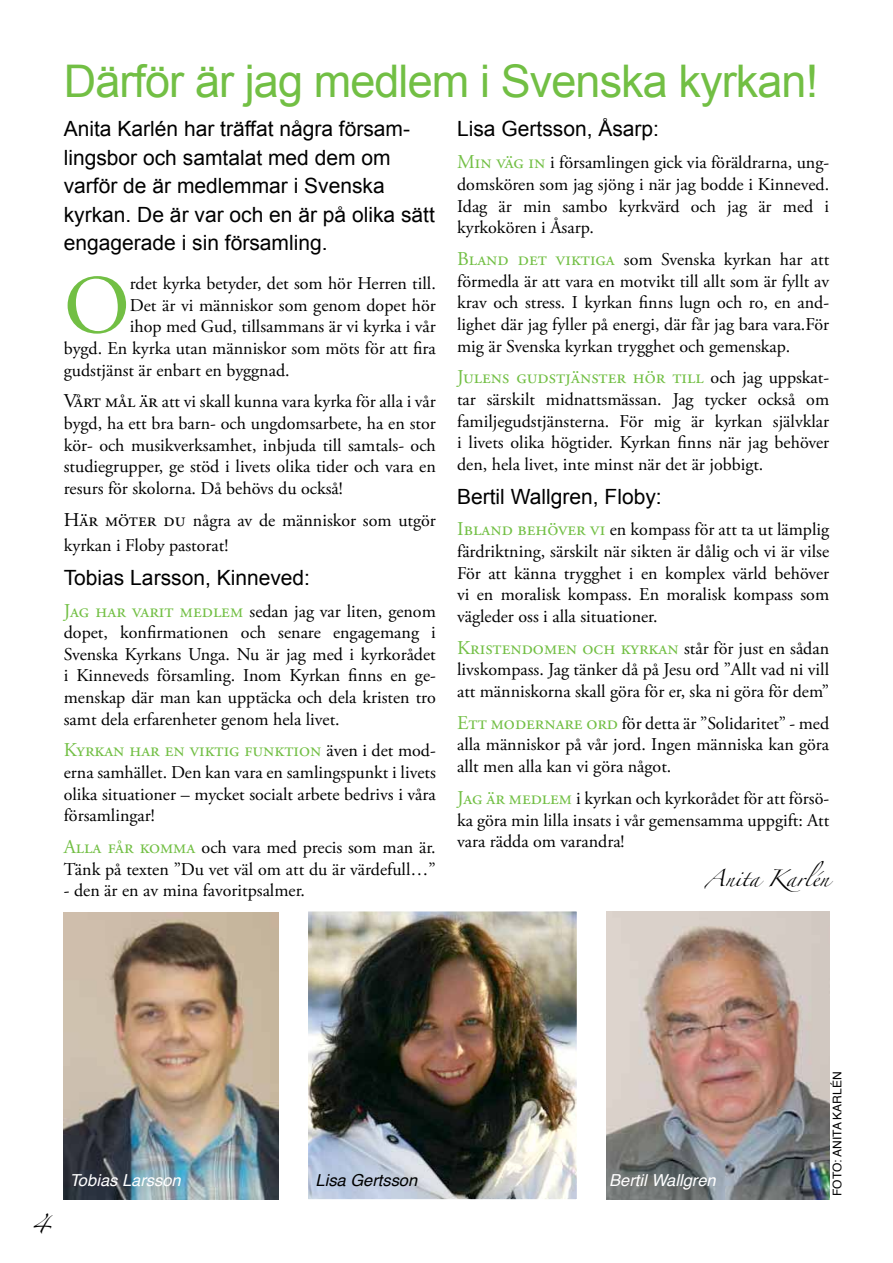
<style>
.page{position:relative;width:893px;height:1263px;background:#fff}
.page>*{position:absolute;margin:0;border:0;box-sizing:border-box;transform-origin:0 0}
.t1{font:83.1px "Adobe Garamond Pro";color:#72bf44}
.t2{font:45px "Arial";letter-spacing:-.02em;color:#72bf44}
.t3{font:21px/28.5px "Arial";color:#000}
.t4{font:19.5px "Adobe Garamond Pro";color:#72bf44}
.t5{font:18px/21.6px "Adobe Garamond Pro";letter-spacing:-.02em;color:#000;text-align:justify}
.t6{font:18px "Zapfino";color:#000}
.t7{font:italic 16.5px "Helvetica";color:#fff}
.t8{font:italic 16.5px "Helvetica";color:#000}
.t9{font:15px "Zapfino";color:#000}
.t10{font:12px "Helvetica";color:#000}
.s1{font-size:19.5px}
.s2{font-size:19.5px;color:#72bf44}
.s3{font-size:18px;color:#000}
</style>
<div class="page">
<img style="left:309px;top:912px;width:267px;height:286px">
<img style="left:606px;top:911px;width:223px;height:288px">
<img style="left:64px;top:913px;width:215px;height:286px">
<h2 class="t2" style="left:64px;top:51px;width:756px">Därför är jag medlem i Svenska kyrkan!</h2>
<p class="t3" style="left:64px;top:115px;width:373px">Anita Karlén har träffat några försam&shy;lingsbor och samtalat med dem om varför de är medlemmar i Svenska kyrkan. De är var och en är på olika sätt engagerade i sin församling.</p>
<h1 class="t1" style="left:64px;top:256px;width:68px">O</h1>
<p class="t5" style="left:130px;top:273px;width:307px">rdet kyrka betyder, det som hör Herren till.</p>
<p class="t5" style="left:130px;top:295px;width:307px">Det är vi människor som genom dopet hör</p>
<p class="t5" style="left:130px;top:316px;width:307px">ihop med Gud, tillsammans är vi kyrka i vår</p>
<p class="t5" style="left:64px;top:338px;width:374px">bygd. En kyrka utan människor som möts för att fira</p>
<p class="t5" style="left:64px;top:360px;width:227px">gudstjänst är enbart en byggnad.</p>
<p class="t5" style="left:64px;top:392px;width:374px"><span class="s1">Vårt mål är</span> att vi skall kunna vara kyrka för alla i vår bygd, ha ett bra barn- och ungdomsarbete, ha en stor kör- och musikverksamhet, inbjuda till samtals- och studiegrupper, ge stöd i livets olika tider och vara en resurs för skolorna. Då behövs du också!</p>
<p class="t5" style="left:64px;top:508px;width:374px;line-height:25.2px"><span class="s1">Här möter du</span> några av de människor som utgör kyrkan i Floby pastorat!</p>
<p class="t3" style="left:64px;top:563px;width:248px">Tobias Larsson, Kinneved:</p>
<p class="t5" style="left:64px;top:601px;width:374px"><span class="s2">Jag har varit medlem</span> sedan jag var liten, genom dopet, konfirmationen och senare engagemang i Svenska Kyrkans Unga. Nu är jag med i kyrkorådet i Kinneveds församling. Inom Kyrkan finns en ge&shy;menskap där man kan upptäcka och dela kristen tro samt dela erfarenheter genom hela livet.</p>
<p class="t4" style="left:64px;top:739px;width:374px">Kyrkan har en viktig funktion <span class="s3">även i det mod-</span></p>
<p class="t5" style="left:64px;top:762px;width:374px">erna samhället. Den kan vara en samlingspunkt i livets olika situationer – mycket socialt arbete bedrivs i våra församlingar!</p>
<p class="t5" style="left:64px;top:837px;width:374px"><span class="s2">Alla får komma</span> och vara med precis som man är.<br>Tänk på texten ”Du vet väl om att du är värdefull…”</p>
<p class="t5" style="left:64px;top:880px;width:243px">- den är en av mina favoritpsalmer.</p>
<p class="t3" style="left:457px;top:115px;width:203px">Lisa Gertsson, Åsarp:</p>
<p class="t5" style="left:457px;top:153px;width:374px"><span class="s2">Min väg in</span> i församlingen gick via föräldrarna, ung&shy;domskören som jag sjöng i när jag bodde i Kinneved.<br>Idag är min sambo kyrkvärd och jag är med i kyrkokören i Åsarp.</p>
<p class="t5" style="left:457px;top:249px;width:374px"><span class="s2">Bland det viktiga</span> som Svenska kyrkan har att förmedla är att vara en motvikt till allt som är fyllt av krav och stress. I kyrkan finns lugn och ro, en and&shy;lighet där jag fyller på energi, där får jag bara vara.För mig är Svenska kyrkan trygghet och gemenskap.</p>
<p class="t4" style="left:457px;top:366px;width:374px">Julens gudstjänster hör till <span class="s3">och jag uppskat-</span></p>
<p class="t5" style="left:457px;top:389px;width:374px">tar särskilt midnattsmässan. Jag tycker också om familjegudstjänsterna. För mig är kyrkan självklar i livets olika högtider. Kyrkan finns när jag behöver den, hela livet, inte minst när det är jobbigt.</p>
<p class="t3" style="left:457px;top:482px;width:206px">Bertil Wallgren, Floby:</p>
<p class="t5" style="left:457px;top:520px;width:374px"><span class="s2">Ibland behöver vi</span> en kompass för att ta ut lämplig färdriktning, särskilt när sikten är dålig och vi är vilse För att känna trygghet i en komplex värld behöver vi en moralisk kompass. En moralisk kompass som vägleder oss i alla situationer.</p>
<p class="t4" style="left:457px;top:636px;width:374px">Kristendomen och kyrkan <span class="s3">står för just en sådan</span></p>
<p class="t5" style="left:457px;top:659px;width:374px">livskompass. Jag tänker då på Jesu ord ”Allt vad ni vill att människorna skall göra för er, ska ni göra för dem”</p>
<p class="t5" style="left:457px;top:713px;width:374px"><span class="s2">Ett modernare ord</span> för detta är ”Solidaritet” - med alla människor på vår jord. Ingen människa kan göra allt men alla kan vi göra något.</p>
<p class="t5" style="left:457px;top:788px;width:374px"><span class="s2">Jag är medlem</span> i kyrkan och kyrkorådet för att försö&shy;ka göra min lilla insats i vår gemensamma uppgift: Att vara rädda om varandra!</p>
<p class="t9" style="left:705px;top:872px;width:125px">Anita Karlén</p>
<p class="t6" style="left:31px;top:1217px;width:20px">4</p>
<p class="t7" style="left:70px;top:1167px;width:112px">Tobias Larsson</p>
<p class="t8" style="left:316px;top:1167px;width:103px">Lisa Gertsson</p>
<p class="t7" style="left:609px;top:1167px;width:108px">Bertil Wallgren</p>
<p class="t10" style="left:828px;top:1196px;width:126px;rotate:-90deg">foto: Anita karlÉn</p>
</div>
